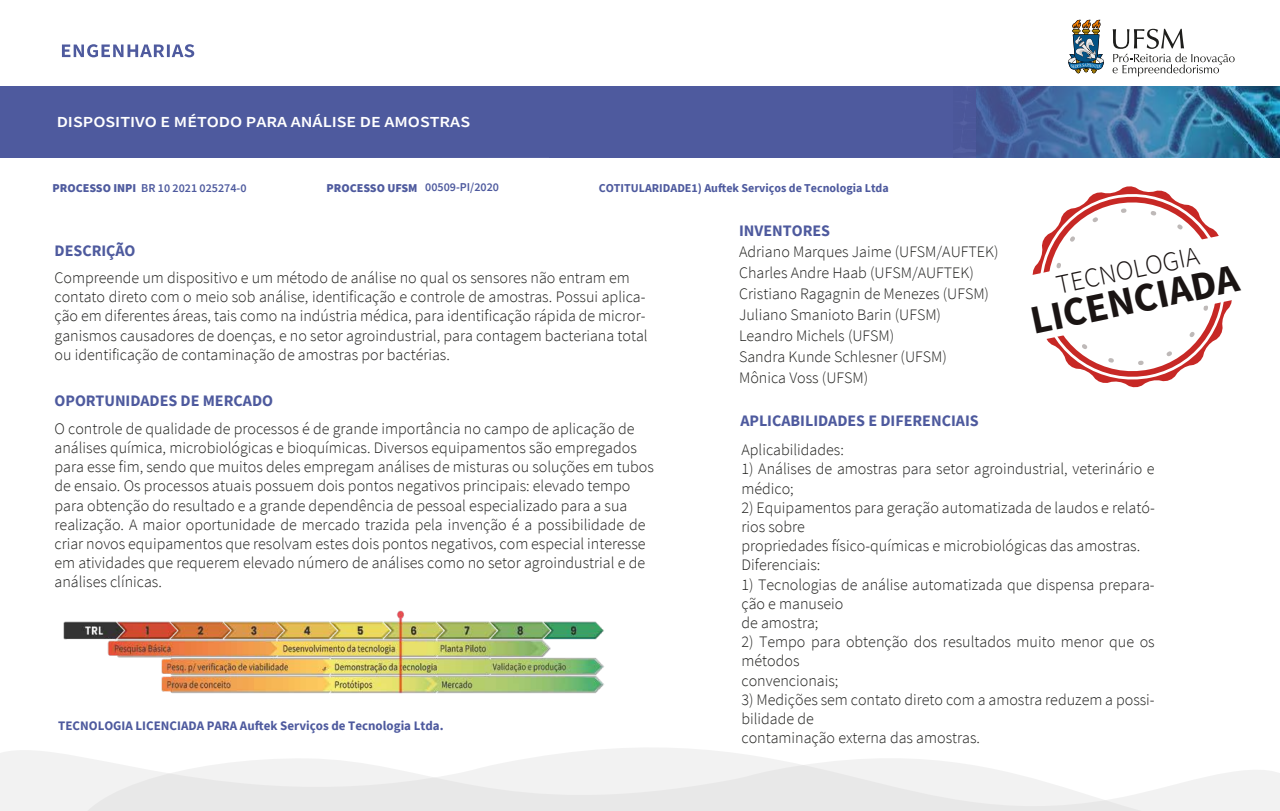
<style>
.page{position:relative;width:1280px;height:811px;background:#fff}
.page>*{position:absolute;margin:0;border:0;box-sizing:border-box;transform-origin:0 0}
.t1{font:700 40.2px "Source Sans Pro";color:#1a1413}
.t2{font:300 27.1px "Source Sans Pro";color:#1a1413}
.t3{font:300 16px/19.2px "Source Sans Pro";color:#1e1e1c}
.t4{font:700 16px "Source Sans Pro";color:#4e5a9e}
.t5{font:600 15.3px "Source Sans Pro";color:#fff;scale:1.17 1}
.t6{font:700 13px "Source Sans Pro";color:#4e5a9e}
.t7{font:700 12px "Source Sans Pro";color:#4e5a9e}
.t8{font:600 12px "Source Sans Pro";color:#4e5a9e}
.t9{font:900 12px "Source Sans Pro";color:#4e5a9e}
.s1{font-weight:900}
</style>
<div class="page">
<svg style="left:62px;top:44px;width:132px;height:13px"></svg>
<svg style="left:1068px;top:20px;width:36px;height:54px"></svg>
<svg style="left:1113px;top:29px;width:122px;height:47px"></svg>
<svg style="left:0;top:748px;width:763px;height:63px;fill:#f2f2f2"></svg>
<svg style="left:73px;top:758px;width:1207px;height:53px;fill:#f2f2f2"></svg>
<div style="left:0;top:87px;width:1280px;height:70px;background:#4e5a9e"></div>
<img style="left:63px;top:610px;width:541px;height:84px">
<svg style="left:976px;top:87px;width:304px;height:70px"></svg>
<svg style="left:1032px;top:186px;width:200px;height:202px"></svg>
<p class="t5" style="left:57px;top:112px;width:355px">DISPOSITIVO E MÉTODO PARA ANÁLISE DE AMOSTRAS</p>
<p class="t8" style="left:53px;top:180px;width:196px"><span class="s1">PROCESSO INPI</span> BR 10 2021 025274-0</p>
<p class="t9" style="left:327px;top:179px;width:93px">PROCESSO UFSM</p>
<p class="t8" style="left:425px;top:179px;width:75px">00509-PI/2020</p>
<p class="t7" style="left:599px;top:180px;width:292px">COTITULARIDADE1) Auftek Serviços de Tecnologia Ltda</p>
<p class="t4" style="left:739px;top:220px;width:93px">INVENTORES</p>
<p class="t4" style="left:55px;top:239px;width:83px">DESCRIÇÃO</p>
<p class="t3" style="left:55px;top:268px;width:595px">Compreende um dispositivo e um método de análise no qual os sensores não entram em contato direto com o meio sob análise, identificação e controle de amostras. Possui aplica&shy;ção em diferentes áreas, tais como na indústria médica, para identificação rápida de micror&shy;ganismos causadores de doenças, e no setor agroindustrial, para contagem bacteriana total ou identificação de contaminação de amostras por bactérias.</p>
<p class="t4" style="left:55px;top:389px;width:220px">OPORTUNIDADES DE MERCADO</p>
<p class="t3" style="left:739px;top:241px;width:261px;line-height:21px">Adriano Marques Jaime (UFSM/AUFTEK)<br>Charles Andre Haab (UFSM/AUFTEK)<br>Cristiano Ragagnin de Menezes (UFSM)<br>Juliano Smanioto Barin (UFSM)<br>Leandro Michels (UFSM)<br>Sandra Kunde Schlesner (UFSM)<br>Mônica Voss (UFSM)</p>
<h2 class="t2" style="left:1053px;top:269px;width:147px;rotate:-12deg">TECNOLOGIA</h2>
<h1 class="t1" style="left:1025px;top:295px;width:213px;rotate:-12deg">LICENCIADA</h1>
<p class="t3" style="left:55px;top:419px;width:601px">O controle de qualidade de processos é de grande importância no campo de aplicação de análises química, microbiológicas e bioquímicas. Diversos equipamentos são empregados para esse fim, sendo que muitos deles empregam análises de misturas ou soluções em tubos de ensaio. Os processos atuais possuem dois pontos negativos principais: elevado tempo para obtenção do resultado e a grande dependência de pessoal especializado para a sua realização. A maior oportunidade de mercado trazida pela invenção é a possibilidade de criar novos equipamentos que resolvam estes dois pontos negativos, com especial interesse em atividades que requerem elevado número de análises como no setor agroindustrial e de análises clínicas.</p>
<p class="t6" style="left:58px;top:716px;width:387px">TECNOLOGIA LICENCIADA PARA Auftek Serviços de Tecnologia Ltda.</p>
<p class="t4" style="left:740px;top:409px;width:240px">APLICABILIDADES E DIFERENCIAIS</p>
<p class="t3" style="left:741px;top:440px;width:104px">Aplicabilidades:</p>
<p class="t3" style="left:741px;top:459px;width:415px">1) Análises de amostras para setor agroindustrial, veterinário e médico;</p>
<p class="t3" style="left:741px;top:498px;width:415px">2) Equipamentos para geração automatizada de laudos e relató&shy;rios sobre<br>propriedades físico-químicas e microbiológicas das amostras.<br>Diferenciais:</p>
<p class="t3" style="left:741px;top:574px;width:415px">1) Tecnologias de análise automatizada que dispensa prepara&shy;ção e manuseio<br>de amostra;</p>
<p class="t3" style="left:741px;top:632px;width:415px">2) Tempo para obtenção dos resultados muito menor que os métodos<br>convencionais;</p>
<p class="t3" style="left:741px;top:690px;width:415px">3) Medições sem contato direto com a amostra reduzem a possi&shy;bilidade de<br>contaminação externa das amostras.</p>
</div>
